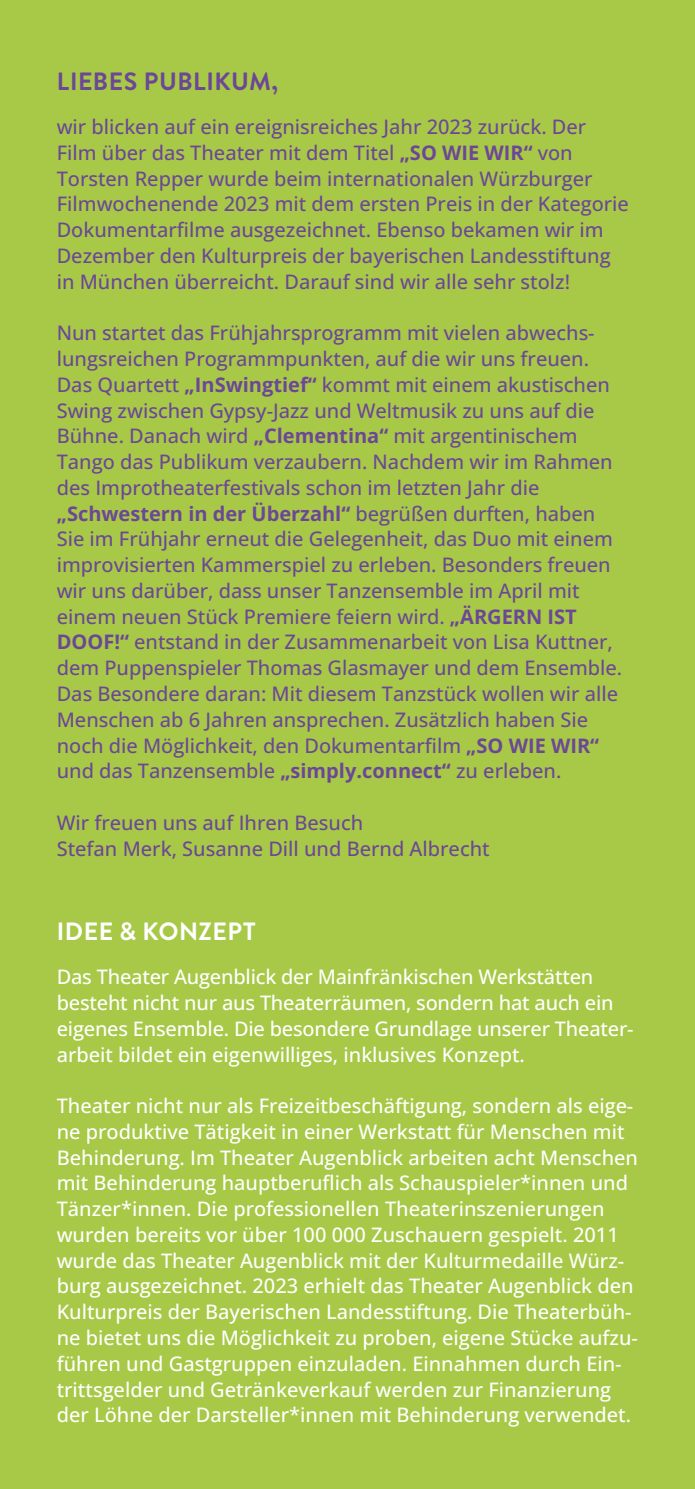
<style>
.page{position:relative;width:695px;height:1489px;background:#fff}
.page>*{position:absolute;margin:0;border:0;box-sizing:border-box;transform-origin:0 0}
.t1{font:700 25px "Brandon Text";letter-spacing:.02em;color:#6c4796}
.t2{font:700 25px "Brandon Text";letter-spacing:.02em;color:#fff}
.t3{font:500 20px/25.8px "Open Sans";color:#6c4796}
.t4{font:500 20px/25.8px "Open Sans";color:#fff}
.s1{font-weight:700}
</style>
<div class="page">
<div style="left:0;top:0;width:694px;height:1488px;background:#a8c947"></div>
<p class="t1" style="left:57px;top:64px;width:223px">LIEBES PUBLIKUM,</p>
<p class="t3" style="left:57px;top:113px;width:573px">wir blicken auf ein ereignisreiches Jahr 2023 zurück. Der Film über das Theater mit dem Titel <span class="s1">„SO WIE WIR“</span> von Torsten Repper wurde beim internationalen Würzburger Filmwochenende 2023 mit dem ersten Preis in der Kategorie Dokumentarfilme ausgezeichnet. Ebenso bekamen wir im Dezember den Kulturpreis der bayerischen Landesstiftung in München überreicht. Darauf sind wir alle sehr stolz!</p>
<p class="t3" style="left:57px;top:319px;width:567px">Nun startet das Frühjahrsprogramm mit vielen abwechs&shy;lungsreichen Programmpunkten, auf die wir uns freuen.<br>Das Quartett <span class="s1">„InSwingtief“</span> kommt mit einem akustischen Swing zwischen Gypsy-Jazz und Weltmusik zu uns auf die Bühne. Danach wird <span class="s1">„Clementina“</span> mit argentinischem Tango das Publikum verzaubern. Nachdem wir im Rahmen des Improtheaterfestivals schon im letzten Jahr die <span class="s1">„Schwestern in der Überzahl“</span> begrüßen durften, haben Sie im Frühjahr erneut die Gelegenheit, das Duo mit einem improvisierten Kammerspiel zu erleben. Besonders freuen wir uns darüber, dass unser Tanzensemble im April mit einem neuen Stück Premiere feiern wird. <span class="s1">„ÄRGERN IST DOOF!“</span> entstand in der Zusammenarbeit von Lisa Kuttner, dem Puppenspieler Thomas Glasmayer und dem Ensemble.<br>Das Besondere daran: Mit diesem Tanzstück wollen wir alle Menschen ab 6 Jahren ansprechen. Zusätzlich haben Sie noch die Möglichkeit, den Dokumentarfilm <span class="s1">„SO WIE WIR“ </span>und das Tanzensemble <span class="s1">„simply.connect“</span> zu erleben.</p>
<p class="t3" style="left:57px;top:809px;width:434px">Wir freuen uns auf Ihren Besuch<br>Stefan Merk, Susanne Dill und Bernd Albrecht</p>
<p class="t2" style="left:57px;top:914px;width:200px">IDEE &amp; KONZEPT</p>
<p class="t4" style="left:57px;top:963px;width:578px">Das Theater Augenblick der Mainfränkischen Werkstätten besteht nicht nur aus Theaterräumen, sondern hat auch ein eigenes Ensemble. Die besondere Grundlage unserer Theater&shy;arbeit bildet ein eigenwilliges, inklusives Konzept.</p>
<p class="t4" style="left:57px;top:1092px;width:582px">Theater nicht nur als Freizeitbeschäftigung, sondern als eige&shy;ne produktive Tätigkeit in einer Werkstatt für Menschen mit Behinderung. Im Theater Augenblick arbeiten acht Menschen mit Behinderung hauptberuflich als Schauspieler*innen und Tänzer*innen. Die professionellen Theaterinszenierungen wurden bereits vor über 100 000 Zuschauern gespielt. 2011 wurde das Theater Augenblick mit der Kulturmedaille Würz&shy;burg ausgezeichnet. 2023 erhielt das Theater Augenblick den Kulturpreis der Bayerischen Landesstiftung. Die Theaterbüh&shy;ne bietet uns die Möglichkeit zu proben, eigene Stücke aufzu&shy;führen und Gastgruppen einzuladen. Einnahmen durch Ein&shy;trittsgelder und Getränkeverkauf werden zur Finanzierung der Löhne der Darsteller*innen mit Behinderung verwendet.</p>
</div>
